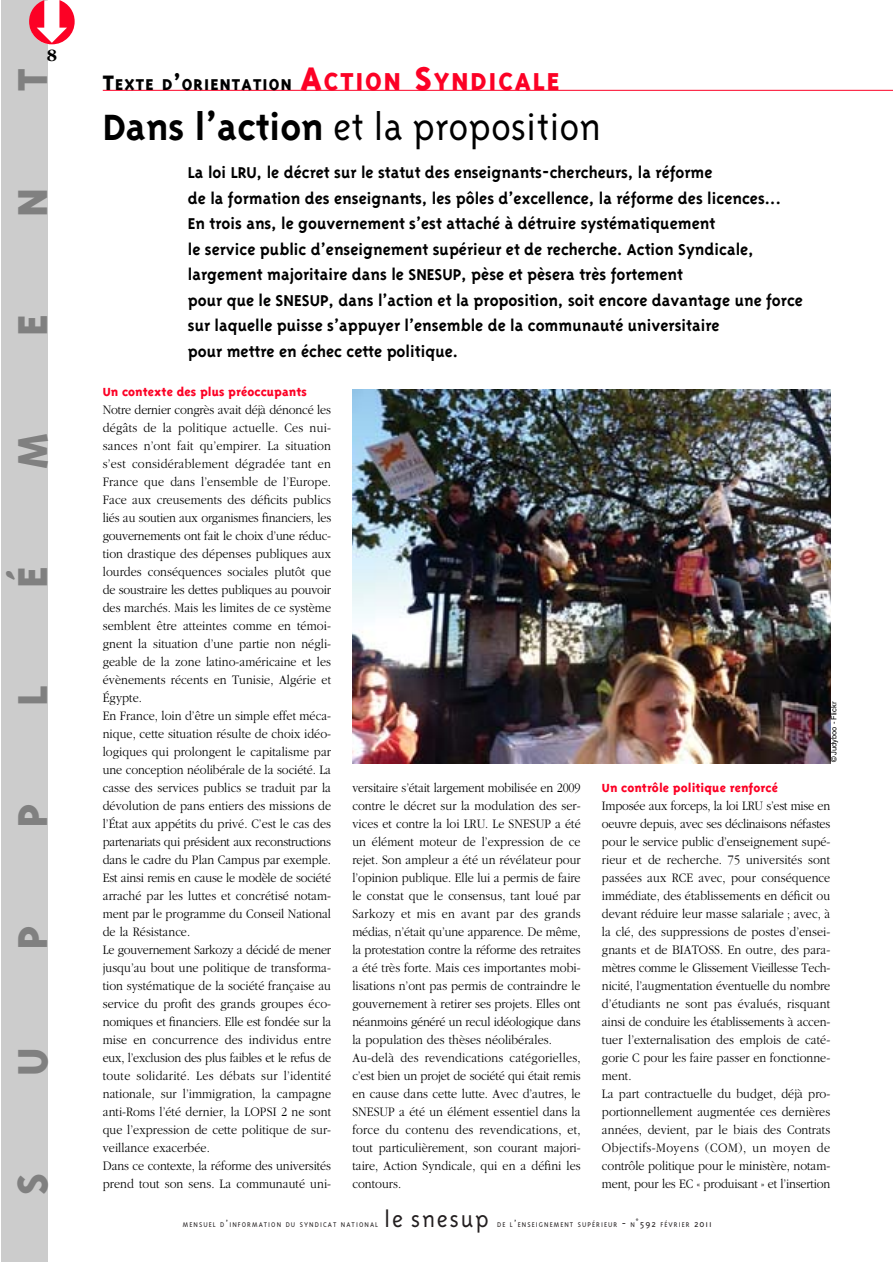
<style>
.page{position:relative;width:893px;height:1262px;background:#fff}
.page>*{position:absolute;margin:0;border:0;box-sizing:border-box;transform-origin:0 0}
.t1{font:800 48px "Triplex";color:#808080}
.t2{font:300 42px "Triplex";color:#000}
.t3{font:300 25.5px "Triplex";letter-spacing:.07em;color:#231f20}
.t4{font:700 18px/25.5px "Triplex";color:#000}
.t5{font:800 18px "Triplex";letter-spacing:.065em;color:#000}
.t6{font:700 18px "Garamond";color:#000}
.t7{font:300 13.5px/18px "Garamond";letter-spacing:.005em;color:#000;scale:.9 1}
.t8{font:800 13.5px "Triplex";letter-spacing:.005em;color:#fc0125}
.t9{font:300 7.8px "Triplex";letter-spacing:.135em;color:#231f20}
.t10{font:7.5px "Helvetica";color:#000}
.s1{font-size:24px}
.s2{font-size:37.5px;color:#fc0125}
.s3{font-size:28.2px;color:#fc0125}
.s4{font-weight:700}
.s5{font-size:10.5px}
</style>
<div class="page">
<div style="left:1px;top:0;width:46px;height:1262px;background:#ccc"></div>
<hr style="left:103px;top:90px;width:789px;height:1px;background:#fc0125">
<img style="left:352px;top:390px;width:478px;height:373px">
<svg style="left:29px;top:0;width:19px;height:44px"></svg>
<h3 class="t6" style="left:47px;top:48px;width:12px">8</h3>
<h1 class="t1" style="left:14px;top:91px;width:24px;rotate:-90deg">T</h1>
<h1 class="t1" style="left:14px;top:217px;width:31px;rotate:-90deg">N</h1>
<h1 class="t1" style="left:14px;top:336px;width:23px;rotate:-90deg">E</h1>
<h1 class="t1" style="left:14px;top:469px;width:37px;rotate:-90deg">M</h1>
<h1 class="t1" style="left:14px;top:588px;width:23px;rotate:-90deg">É</h1>
<h1 class="t1" style="left:14px;top:705px;width:22px;rotate:-90deg">L</h1>
<h1 class="t1" style="left:14px;top:828px;width:26px;rotate:-90deg">P</h1>
<h1 class="t1" style="left:14px;top:950px;width:26px;rotate:-90deg">P</h1>
<h1 class="t1" style="left:14px;top:1076px;width:30px;rotate:-90deg">U</h1>
<h1 class="t1" style="left:14px;top:1195px;width:24px;rotate:-90deg">S</h1>
<h3 class="t5" style="left:103px;top:78px;width:458px"><span class="s1">T</span>EXTE D<span class="s1">’</span>ORIENTATION <span class="s2">A</span><span class="s3">CTION</span> <span class="s2">S</span><span class="s3">YNDICALE</span></h3>
<h2 class="t2" style="left:103px;top:111px;width:499px"><span class="s4">Dans l’action</span> et la proposition</h2>
<p class="t4" style="left:188px;top:161px;width:616px">La loi LRU, le décret sur le statut des enseignants-chercheurs, la réforme<br>de la formation des enseignants, les pôles d’excellence, la réforme des licences...<br>En trois ans, le gouvernement s’est attaché à détruire systématiquement<br>le service public d’enseignement supérieur et de recherche. Action Syndicale, largement majoritaire dans le SNESUP, pèse et pèsera très fortement<br>pour que le SNESUP, dans l’action et la proposition, soit encore davantage une force sur laquelle puisse s’appuyer l’ensemble de la communauté universitaire<br>pour mettre en échec cette politique.</p>
<p class="t8" style="left:103px;top:387px;width:206px">Un contexte des plus préoccupants</p>
<p class="t7" style="left:103px;top:402px;width:255px">Notre dernier congrès avait déjà dénoncé les dégâts de la politique actuelle. Ces nui&shy;sances n’ont fait qu’empirer. La situation s’est considérablement dégradée tant en France que dans l’ensemble de l’Europe.<br>Face aux creusements des déficits publics liés au soutien aux organismes financiers, les gouvernements ont fait le choix d’une réduc&shy;tion drastique des dépenses publiques aux lourdes conséquences sociales plutôt que de soustraire les dettes publiques au pouvoir des marchés. Mais les limites de ce système semblent être atteintes comme en témoi&shy;gnent la situation d’une partie non négli&shy;geable de la zone latino-américaine et les évènements récents en Tunisie, Algérie et Égypte.<br>En France, loin d’être un simple effet méca&shy;nique, cette situation résulte de choix idéo&shy;logiques qui prolongent le capitalisme par une conception néolibérale de la société. La casse des services publics se traduit par la dévolution de pans entiers des missions de l’État aux appétits du privé. C’est le cas des partenariats qui président aux reconstructions dans le cadre du Plan Campus par exemple.<br>Est ainsi remis en cause le modèle de société arraché par les luttes et concrétisé notam&shy;ment par le programme du Conseil National de la Résistance.<br>Le gouvernement Sarkozy a décidé de mener jusqu’au bout une politique de transforma&shy;tion systématique de la société française au service du profit des grands groupes éco&shy;nomiques et financiers. Elle est fondée sur la mise en concurrence des individus entre eux, l’exclusion des plus faibles et le refus de toute solidarité. Les débats sur l’identité nationale, sur l’immigration, la campagne anti-Roms l’été dernier, la LOPSI 2 ne sont que l’expression de cette politique de sur&shy;veillance exacerbée.<br>Dans ce contexte, la réforme des universités prend tout son sens. La communauté uni-</p>
<p class="t7" style="left:352px;top:780px;width:255px">versitaire s’était largement mobilisée en 2009 contre le décret sur la modulation des ser&shy;vices et contre la loi LRU. Le SNESUP a été un élément moteur de l’expression de ce rejet. Son ampleur a été un révélateur pour l’opinion publique. Elle lui a permis de faire le constat que le consensus, tant loué par Sarkozy et mis en avant par des grands médias, n’était qu’une apparence. De même, la protestation contre la réforme des retraites a été très forte. Mais ces importantes mobi&shy;lisations n’ont pas permis de contraindre le gouvernement à retirer ses projets. Elles ont néanmoins généré un recul idéologique dans la population des thèses néolibérales.<br>Au-delà des revendications catégorielles, c’est bien un projet de société qui était remis en cause dans cette lutte. Avec d’autres, le SNESUP a été un élément essentiel dans la force du contenu des revendications, et, tout particulièrement, son courant majori&shy;taire, Action Syndicale, qui en a défini les contours.</p>
<p class="t10" style="left:831px;top:762px;width:62px;rotate:-90deg">© Judyboo - Flickr</p>
<p class="t8" style="left:602px;top:783px;width:177px">Un contrôle politique renforcé</p>
<p class="t7" style="left:602px;top:798px;width:255px">Imposée aux forceps, la loi LRU s’est mise en oeuvre depuis, avec ses déclinaisons néfastes pour le service public d’enseignement supé&shy;rieur et de recherche. 75 universités sont passées aux RCE avec, pour conséquence immédiate, des établissements en déficit ou devant réduire leur masse salariale ; avec, à la clé, des suppressions de postes d’ensei&shy;gnants et de BIATOSS. En outre, des para&shy;mètres comme le Glissement Vieillesse Tech&shy;nicité, l’augmentation éventuelle du nombre d’étudiants ne sont pas évalués, risquant ainsi de conduire les établissements à accen&shy;tuer l’externalisation des emplois de caté&shy;gorie C pour les faire passer en fonctionne&shy;ment.<br>La part contractuelle du budget, déjà pro&shy;portionnellement augmentée ces dernières années, devient, par le biais des Contrats Objectifs-Moyens (COM), un moyen de contrôle politique pour le ministère, notam&shy;ment, pour les EC « produisant » et l’insertion</p>
<p class="t9" style="left:183px;top:1221px;width:197px">MENSUEL D<span class="s5">’</span>INFORMATION DU SYNDICAT NATIONAL</p>
<h3 class="t3" style="left:384px;top:1209px;width:106px">le snesup</h3>
<p class="t9" style="left:497px;top:1221px;width:216px">DE L<span class="s5">’</span>ENSEIGNEMENT SUPÉRIEUR <span class="s5">-</span> N<span class="s5">˚592</span> FÉVRIER <span class="s5">2011</span></p>
</div>
